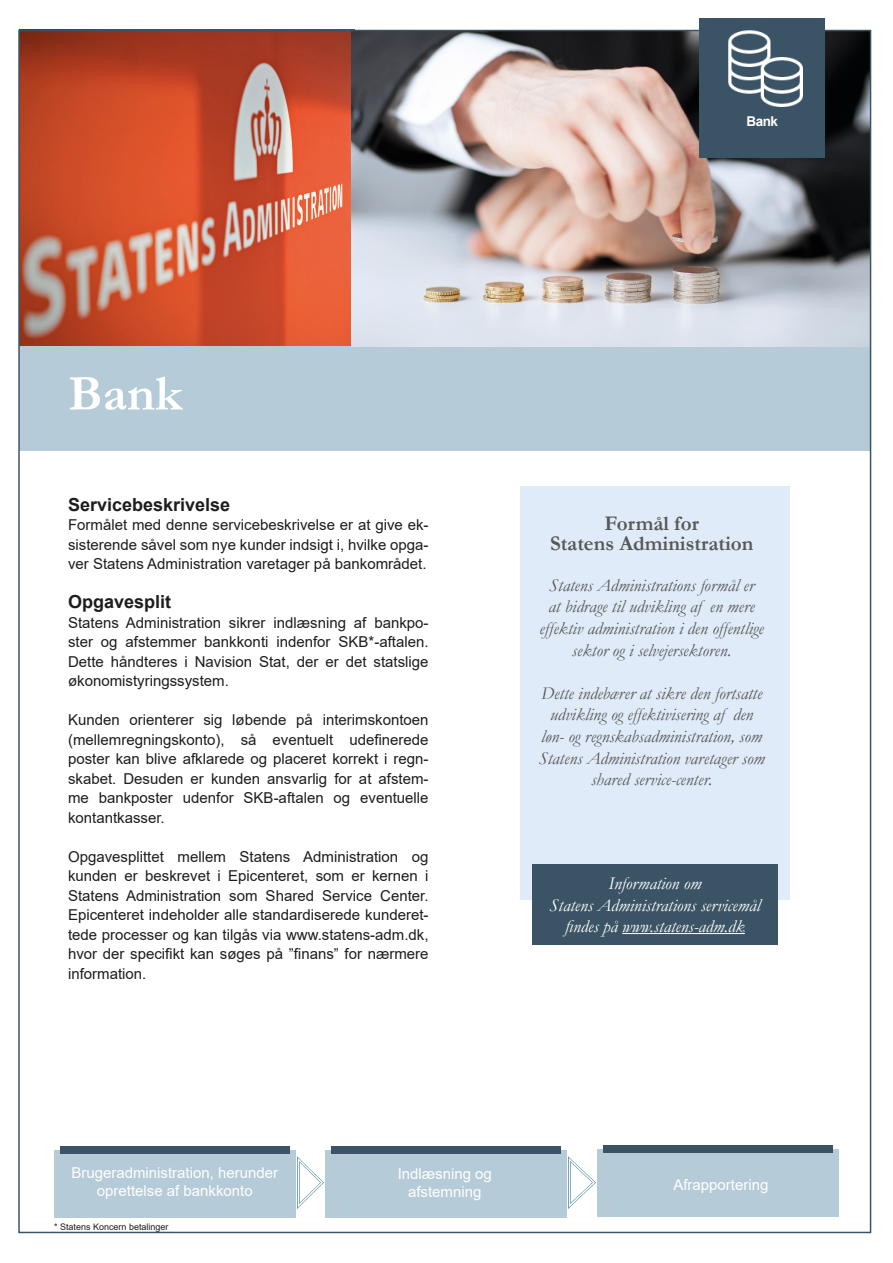
<style>
.page{position:relative;width:893px;height:1263px;background:#fff}
.page>*{position:absolute;margin:0;border:0;box-sizing:border-box;transform-origin:0 0}
.Titel_Servicebeskriv{font:700 51px "Garamond";color:#fff}
.Mellemrubrik_Service{font:700 21px/19.5px "Garamond";color:#575756;text-align:center}
.Formåls_boks{font:italic 18px/21.6px "Garamond";color:#575756;text-align:center}
.Mørk_grå_firkant{font:italic 18px/21.6px "Garamond";color:#fff;text-align:center}
.Mellemrubrik_Service-2{font:700 18px "Arial";color:#1d1d1b}
.Brødtekst_Servicebes{font:15px/19.5px "Arial";color:#1d1d1b;text-align:justify}
.t1{font:15px/18px "Arial";color:#fff;text-align:center}
.t2{font:700 13.5px "Arial";color:#fff}
.markeret_tekst{font:9px "Arial";color:#1d1d1b}
</style>
<div class="page">
<img style="left:21px;top:33px;width:334px;height:314px">
<div style="left:20px;top:347px;width:850px;height:104px;background:#b6cbd8"></div>
<img style="left:351px;top:33px;width:517px;height:313px">
<div style="left:699px;top:18px;width:126px;height:139px;background:#3b5465"></div>
<img style="left:728px;top:30px;width:74px;height:76px">
<div style="left:54px;top:1150px;width:242px;height:68px;background:#b6cbd8"></div>
<div style="left:60px;top:1146px;width:230px;height:7px;background:#3b5465"></div>
<div style="left:325px;top:1150px;width:242px;height:68px;background:#b6cbd8"></div>
<div style="left:331px;top:1146px;width:230px;height:8px;background:#3b5465"></div>
<div style="left:597px;top:1149px;width:242px;height:68px;background:#b6cbd8"></div>
<div style="left:603px;top:1145px;width:230px;height:7px;background:#3b5465"></div>
<img style="left:297px;top:1156px;width:27px;height:53px">
<img style="left:569px;top:1157px;width:26px;height:51px">
<div style="left:520px;top:486px;width:270px;height:414px;background:#dfebf9"></div>
<div style="left:532px;top:864px;width:245px;height:81px;background:#3b5465"></div>
<hr style="left:622px;top:933px;width:123px;height:1px;background:#fff">
<h1 class="Titel_Servicebeskriv" style="left:68px;top:359px;width:116px">Bank</h1>
<h2 class="Mellemrubrik_Service-2" style="left:68px;top:492px;width:164px">Servicebeskrivelse</h2>
<p class="Brødtekst_Servicebes" style="left:68px;top:515px;width:362px">Formålet med denne servicebeskrivelse er at give ek&shy;sisterende såvel som nye kunder indsigt i, hvilke opga&shy;ver Statens Administration varetager på bankområdet.</p>
<h2 class="Mellemrubrik_Service-2" style="left:68px;top:589px;width:105px">Opgavesplit</h2>
<p class="Brødtekst_Servicebes" style="left:68px;top:612px;width:362px">Statens Administration sikrer indlæsning af bankpo&shy;ster og afstemmer bankkonti indenfor SKB*-aftalen.<br>Dette håndteres i Navision Stat, der er det statslige økonomistyringssystem.</p>
<p class="Brødtekst_Servicebes" style="left:68px;top:710px;width:362px">Kunden orienterer sig løbende på interimskontoen (mellemregningskonto), så eventuelt udefinerede poster kan blive afklarede og placeret korrekt i regn&shy;skabet. Desuden er kunden ansvarlig for at afstem&shy;me bankposter udenfor SKB-aftalen og eventuelle kontantkasser.</p>
<p class="Brødtekst_Servicebes" style="left:68px;top:846px;width:362px">Opgavesplittet mellem Statens Administration og kunden er beskrevet i Epicenteret, som er kernen i Statens Administration som Shared Service Center.<br>Epicenteret indeholder alle standardiserede kunderet&shy;tede processer og kan tilgås via www.statens-adm.dk, hvor der specifikt kan søges på ”finans” for nærmere information.</p>
<p class="t2" style="left:746px;top:112px;width:33px">Bank</p>
<h2 class="Mellemrubrik_Service" style="left:550px;top:514px;width:205px">Formål for<br>Statens Administration</h2>
<p class="Formåls_boks" style="left:540px;top:574px;width:226px">Statens Administrations formål er<br>at bidrage til udvikling af en mere effektiv administration i den offentlige sektor og i selvejersektoren.</p>
<p class="Formåls_boks" style="left:539px;top:682px;width:227px">Dette indebærer at sikre den fortsatte udvikling og effektivisering af den løn- og regnskabsadministration, som Statens Administration varetager som shared service-center.</p>
<p class="Mørk_grå_firkant" style="left:550px;top:872px;width:212px">Information om<br>Statens Administrations servicemål findes på www.statens-adm.dk</p>
<p class="t1" style="left:71px;top:1164px;width:208px">Brugeradministration, herunder oprettelse af bankkonto</p>
<p class="t1" style="left:398px;top:1164px;width:96px">Indlæsning og afstemning</p>
<p class="t1" style="left:673px;top:1176px;width:97px">Afrapportering</p>
<p class="markeret_tekst" style="left:54px;top:1220px;width:116px">* Statens Koncern betalinger</p>
</div>
